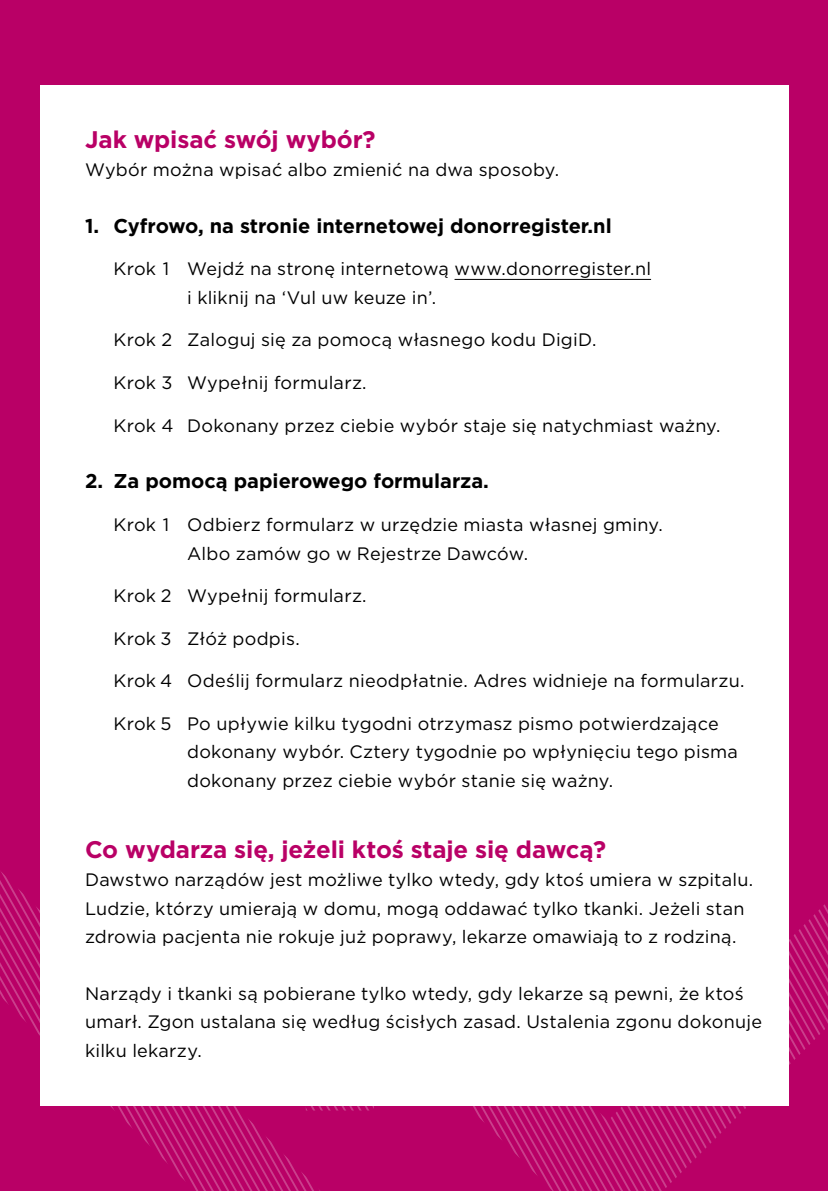
<style>
.page{position:relative;width:828px;height:1191px;background:#b90066}
.page>*{position:absolute;margin:0;border:0;box-sizing:border-box;transform-origin:0 0}
.H3_-_Paragraafkop{font:700 24px "Gotham";letter-spacing:-.005em;color:#b90066}
.H4_-_Kop__keuzes{font:700 20px "Gotham";color:#000}
.Plat__stappen{font:18px/28.4px "Gotham";letter-spacing:.01em;color:#000}
.Plat__zwart___4mm{font:18px/28.4px "Gotham";letter-spacing:.015em;color:#000}
.Plat__zwart{font:18px/28.4px "Gotham";letter-spacing:.015em;color:#000}
.Plat__stappen___6{font:18px/28.4px "Gotham";letter-spacing:.015em;color:#000}
</style>
<div class="page">
<svg style="left:714px;top:853px;width:114px;height:286px"></svg>
<div style="left:40px;top:85px;width:748px;height:1020px;background:#fff"></div>
<hr style="left:454px;top:279px;width:197px;height:1px;background:#000">
<h3 class="H3_-_Paragraafkop" style="left:85px;top:123px;width:292px">Jak wpisać swój wybór?</h3>
<p class="Plat__zwart" style="left:85px;top:155px;width:475px">Wybór można wpisać albo zmienić na dwa sposoby.</p>
<h4 class="H4_-_Kop__keuzes" style="left:85px;top:212px;width:528px">1. Cyfrowo, na stronie internetowej donorregister.nl</h4>
<p class="Plat__stappen" style="left:187px;top:254px;width:465px;text-indent:-74px">Krok 1 Wejdź na stronę internetową www.donorregister.nl i kliknij na ‘Vul uw keuze in’.</p>
<p class="Plat__stappen" style="left:113px;top:325px;width:485px">Krok 2 Zaloguj się za pomocą własnego kodu DigiD.</p>
<p class="Plat__stappen" style="left:113px;top:368px;width:255px">Krok 3 Wypełnij formularz.</p>
<p class="Plat__stappen" style="left:113px;top:411px;width:608px">Krok 4 Dokonany przez ciebie wybór staje się natychmiast ważny.</p>
<h4 class="H4_-_Kop__keuzes" style="left:85px;top:468px;width:405px">2. Za pomocą papierowego formularza.</h4>
<p class="Plat__stappen" style="left:187px;top:510px;width:477px;text-indent:-74px">Krok 1 Odbierz formularz w urzędzie miasta własnej gminy.<br>Albo zamów go w Rejestrze Dawców.</p>
<p class="Plat__stappen" style="left:113px;top:581px;width:255px">Krok 2 Wypełnij formularz.</p>
<p class="Plat__stappen" style="left:113px;top:624px;width:188px">Krok 3 Złóż podpis.</p>
<p class="Plat__stappen" style="left:113px;top:666px;width:633px">Krok 4 Odeślij formularz nieodpłatnie. Adres widnieje na formularzu.</p>
<p class="Plat__stappen___6" style="left:187px;top:709px;width:552px;text-indent:-74px">Krok 5 Po upływie kilku tygodni otrzymasz pismo potwierdzające dokonany wybór. Cztery tygodnie po wpłynięciu tego pisma dokonany przez ciebie wybór stanie się ważny.</p>
<h3 class="H3_-_Paragraafkop" style="left:85px;top:833px;width:522px">Co wydarza się, jeżeli ktoś staje się dawcą?</h3>
<p class="Plat__zwart___4mm" style="left:85px;top:865px;width:670px">Dawstwo narządów jest możliwe tylko wtedy, gdy ktoś umiera w szpitalu.<br>Ludzie, którzy umierają w domu, mogą oddawać tylko tkanki. Jeżeli stan zdrowia pacjenta nie rokuje już poprawy, lekarze omawiają to z rodziną.</p>
<p class="Plat__zwart" style="left:85px;top:979px;width:678px">Narządy i tkanki są pobierane tylko wtedy, gdy lekarze są pewni, że ktoś umarł. Zgon ustalana się według ścisłych zasad. Ustalenia zgonu dokonuje kilku lekarzy.</p>
</div>
